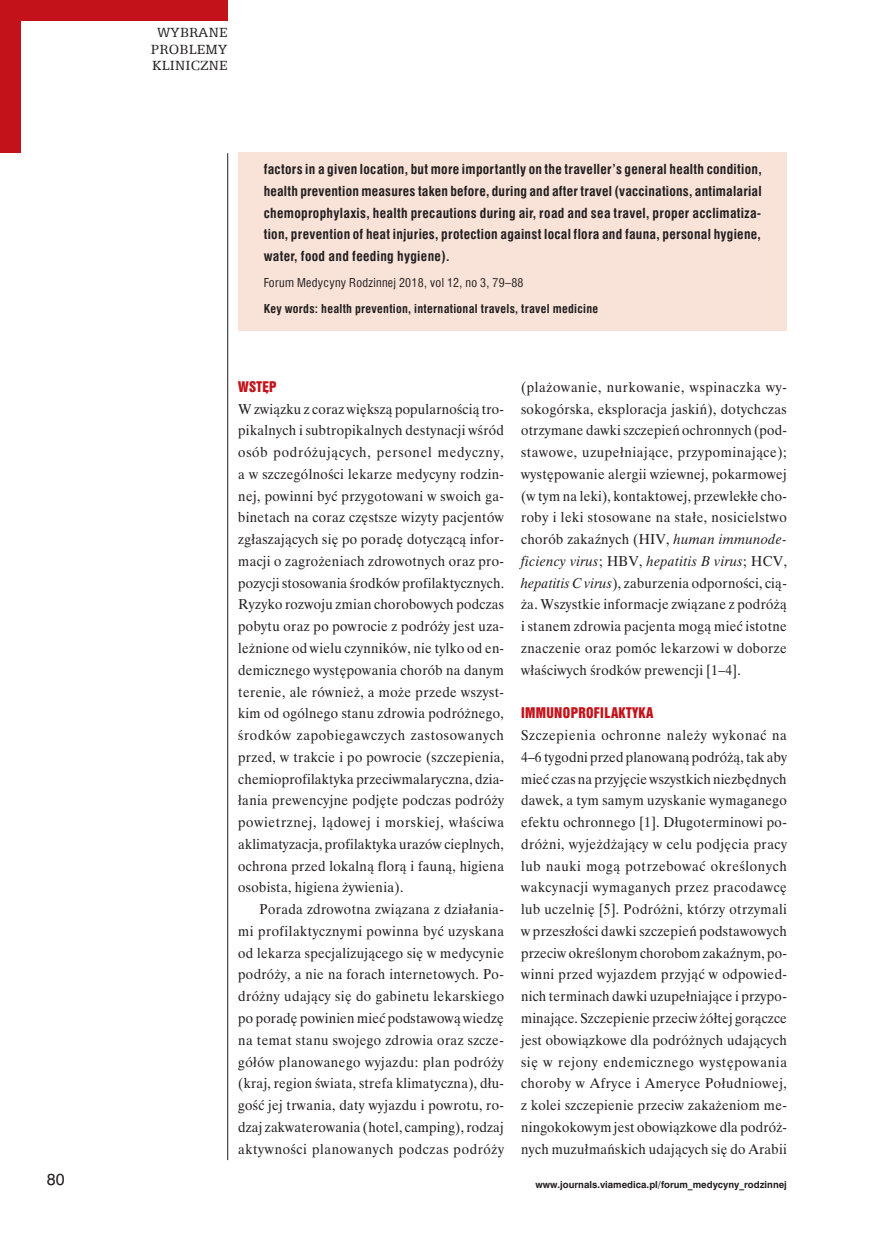
<style>
.page{position:relative;width:872px;height:1234px;background:#fff}
.page>*{position:absolute;margin:0;border:0;box-sizing:border-box;transform-origin:0 0}
.t1{font:15px/16.5px "Egyptian 505 EU";letter-spacing:.015em;color:#231f20;text-align:center}
.t2{font:15px "Swis 721 PL";color:#231f20}
.t3{font:14.25px/21.8px "Time Ibis EE";letter-spacing:.025em;color:#231f20;text-align:justify;scale:.95 1}
.t4{font:700 13.5px/21.8px "Swis 721 Cn EU";letter-spacing:.025em;color:#231f20;text-align:justify}
.t5{font:13.5px "Swis 921 EU";letter-spacing:.025em;color:#c4121a}
.t6{font:700 12px "Swis 721 Cn EU";letter-spacing:.025em;color:#231f20}
.t7{font:12px "Swis 721 Cn EU";letter-spacing:.025em;color:#231f20}
.t8{font:700 9px "Swis 721 PL";color:#231f20}
.s1{font-style:italic}
</style>
<div class="page">
<hr style="left:227px;top:153px;width:1px;height:1006px;background:#231f20">
<div style="left:0;top:0;width:227px;height:21px;background:#c4121a"></div>
<div style="left:0;top:0;width:21px;height:153px;background:#c4121a"></div>
<div style="left:238px;top:152px;width:549px;height:179px;background:#f9e3d9"></div>
<p class="t1" style="left:151px;top:24px;width:78px">WYBRANE<br>PROBLEMY<br>KLINICZNE</p>
<p class="t4" style="left:264px;top:159px;width:499px">factors in a given location, but more importantly on the traveller’s general health condition, health prevention measures taken before, during and after travel (vaccinations, antimalarial chemoprophylaxis, health precautions during air, road and sea travel, proper acclimatiza&shy;tion, prevention of heat injuries, protection against local flora and fauna, personal hygiene, water, food and feeding hygiene).</p>
<p class="t7" style="left:264px;top:275px;width:261px">Forum Medycyny Rodzinnej 2018, vol 12, no 3, 79–88</p>
<p class="t6" style="left:264px;top:301px;width:336px">Key words: health prevention, international travels, travel medicine</p>
<p class="t5" style="left:238px;top:377px;width:40px">WSTĘP</p>
<p class="t3" style="left:238px;top:397px;width:281px">W związku z coraz większą popularnością tro&shy;pikalnych i subtropikalnych destynacji wśród osób podróżujących, personel medyczny, a w szczególności lekarze medycyny rodzin&shy;nej, powinni być przygotowani w swoich ga&shy;binetach na coraz częstsze wizyty pacjentów zgłaszających się po poradę dotyczącą infor&shy;macji o zagrożeniach zdrowotnych oraz pro&shy;pozycji stosowania środków profilaktycznych.<br>Ryzyko rozwoju zmian chorobowych podczas pobytu oraz po powrocie z podróży jest uza&shy;leżnione od wielu czynników, nie tylko od en&shy;demicznego występowania chorób na danym terenie, ale również, a może przede wszyst&shy;kim od ogólnego stanu zdrowia podróżnego, środków zapobiegawczych zastosowanych przed, w trakcie i po powrocie (szczepienia, chemioprofilaktyka przeciwmalaryczna, dzia&shy;łania prewencyjne podjęte podczas podróży powietrznej, lądowej i morskiej, właściwa aklimatyzacja, profilaktyka urazów cieplnych, ochrona przed lokalną florą i fauną, higiena osobista, higiena żywienia).</p>
<p class="t3" style="left:238px;top:898px;width:281px;text-indent:21px">Porada zdrowotna związana z działania&shy;mi profilaktycznymi powinna być uzyskana od lekarza specjalizującego się w medycynie podróży, a nie na forach internetowych. Po&shy;dróżny udający się do gabinetu lekarskiego po poradę powinien mieć podstawową wiedzę na temat stanu swojego zdrowia oraz szcze&shy;gółów planowanego wyjazdu: plan podróży (kraj, region świata, strefa klimatyczna), dłu&shy;gość jej trwania, daty wyjazdu i powrotu, ro&shy;dzaj zakwaterowania (hotel, camping), rodzaj aktywności planowanych podczas podróży</p>
<p class="t3" style="left:521px;top:376px;width:281px">(plażowanie, nurkowanie, wspinaczka wy&shy;sokogórska, eksploracja jaskiń), dotychczas otrzymane dawki szczepień ochronnych (pod&shy;stawowe, uzupełniające, przypominające); występowanie alergii wziewnej, pokarmowej (w tym na leki), kontaktowej, przewlekłe cho&shy;roby i leki stosowane na stałe, nosicielstwo chorób zakaźnych (HIV, <span class="s1">human immunode&shy;ficiency virus</span>; HBV, <span class="s1">hepatitis B virus</span>; HCV, <span class="s1">hepatitis C virus</span>), zaburzenia odporności, cią&shy;ża. Wszystkie informacje związane z podróżą i stanem zdrowia pacjenta mogą mieć istotne znaczenie oraz pomóc lekarzowi w doborze właściwych środków prewencji [1–4].</p>
<p class="t5" style="left:521px;top:704px;width:134px">IMMUNOPROFILAKTYKA</p>
<p class="t3" style="left:521px;top:724px;width:281px">Szczepienia ochronne należy wykonać na 4–6 tygodni przed planowaną podróżą, tak aby mieć czas na przyjęcie wszystkich niezbędnych dawek, a tym samym uzyskanie wymaganego efektu ochronnego [1]. Długoterminowi po&shy;dróżni, wyjeżdżający w celu podjęcia pracy lub nauki mogą potrzebować określonych wakcynacji wymaganych przez pracodawcę lub uczelnię [5]. Podróżni, którzy otrzymali w przeszłości dawki szczepień podstawowych przeciw określonym chorobom zakaźnym, po&shy;winni przed wyjazdem przyjąć w odpowied&shy;nich terminach dawki uzupełniające i przypo&shy;minające. Szczepienie przeciw żółtej gorączce jest obowiązkowe dla podróżnych udających się w rejony endemicznego występowania choroby w Afryce i Ameryce Południowej, z kolei szczepienie przeciw zakażeniom me&shy;ningokokowym jest obowiązkowe dla podróż&shy;nych muzułmańskich udających się do Arabii</p>
<p class="t2" style="left:47px;top:1169px;width:19px">80</p>
<p class="t8" style="left:535px;top:1178px;width:253px">www.journals.viamedica.pl/forum_medycyny_rodzinnej</p>
</div>
